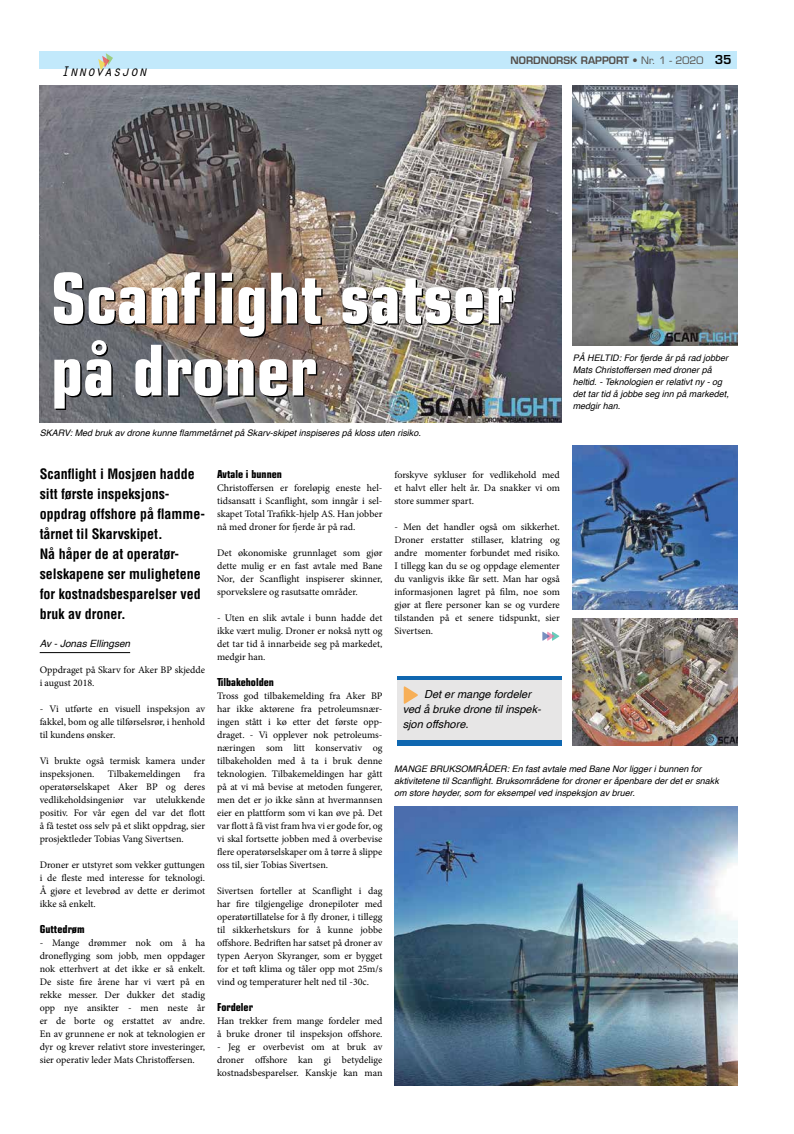
<style>
.page{position:relative;width:794px;height:1134px;background:#fff}
.page>*{position:absolute;margin:0;border:0;box-sizing:border-box;transform-origin:0 0}
.t1{font:700 condensed 70px/72px "Eurostile";color:#fff}
.t2{font:italic 14.4px "Orator";color:#000}
.t3{font:700 condensed 14px/20px "Helvetica";color:#000}
.t4{font:italic 11px/15px "Helvetica";color:#000}
.t5{font:700 condensed 11px "Eurostile";color:#000}
.t6{font:10px/13px "Minion Pro";color:#000;text-align:justify}
.t7{font:600 10px "Eurostile";color:#544d48}
.t8{font:italic 10px "Helvetica";color:#000}
.t9{font:italic 9px/12px "Helvetica";color:#000}
.s1{font-weight:400}
.s2{font-size:12px;color:#000}
</style>
<div class="page">
<div style="left:40px;top:51px;width:697px;height:17px;background:#c2e9fb"></div>
<svg style="left:98px;top:53px;width:15px;height:18px"></svg>
<hr style="left:40px;top:652px;width:90px;height:1px;background:#000">
<img style="left:40px;top:85px;width:521px;height:337px">
<img style="left:573px;top:85px;width:164px;height:261px">
<div style="left:397px;top:680px;width:164px;height:63px;background:#e7e6e6"></div>
<svg style="left:404px;top:686px;width:14px;height:18px"></svg>
<hr style="left:397px;top:677px;width:164px;height:3px;background:#0f67b0">
<div style="left:397px;top:741px;width:164px;height:5px;background:#0f67b0"></div>
<img style="left:394px;top:806px;width:343px;height:280px">
<img style="left:573px;top:445px;width:164px;height:164px">
<svg style="left:542px;top:632px;width:17px;height:9px"></svg>
<img style="left:573px;top:618px;width:164px;height:128px">
<h2 class="t2" style="left:61px;top:61px;width:88px">Innovasjon</h2>
<p class="t7" style="left:510px;top:54px;width:222px">NORDNORSK RAPPORT <span class="s1">• Nr. 1 - 2020</span> <span class="s2">35</span></p>
<h1 class="t1" style="left:51px;top:262px;width:463px">Scanflight satser på droner</h1>
<p class="t9" style="left:40px;top:427px;width:383px">SKARV: Med bruk av drone kunne flammetårnet på Skarv-skipet inspiseres på kloss uten risiko.</p>
<p class="t9" style="left:573px;top:352px;width:158px">PÅ HELTID: For fjerde år på rad jobber<br>Mats Christoffersen med droner på heltid. - Teknologien er relativt ny - og det tar tid å jobbe seg inn på markedet, medgir han.</p>
<h3 class="t3" style="left:40px;top:463px;width:167px">Scanflight i Mosjøen hadde sitt første inspeksjons&shy;oppdrag offshore på flamme&shy;tårnet til Skarvskipet.<br>Nå håper de at operatør&shy;selskapene ser mulighetene for kostnadsbesparelser ved bruk av droner.</h3>
<p class="t8" style="left:40px;top:635px;width:92px">Av - Jonas Ellingsen</p>
<p class="t6" style="left:40px;top:663px;width:167px">Oppdraget på Skarv for Aker BP skjedde i august 2018.</p>
<p class="t6" style="left:40px;top:702px;width:167px">- Vi utførte en visuell inspeksjon av fakkel, bom og alle tilførselsrør, i henhold til kundens ønsker.</p>
<p class="t6" style="left:40px;top:754px;width:167px">Vi brukte også termisk kamera under inspeksjonen.</p>
<p class="t6" style="left:40px;top:767px;width:167px;text-indent:154px">fra operatørselskapet Aker BP og deres vedlikeholdsingeniør var utelukkende positiv. For vår egen del var det flott å få testet oss selv på et slikt oppdrag, sier prosjektleder Tobias Vang Sivertsen.</p>
<p class="t6" style="left:40px;top:858px;width:167px">Droner er utstyret som vekker guttungen i de fleste med interesse for teknologi.<br>Å gjøre et levebrød av dette er derimot ikke så enkelt.</p>
<p class="t5" style="left:40px;top:922px;width:46px">Guttedrøm</p>
<p class="t6" style="left:40px;top:936px;width:167px">- Mange drømmer nok om å ha droneflyging som jobb, men oppdager nok etterhvert at det ikke er så enkelt.<br>De siste fire årene har vi vært på en rekke messer. Der dukker det stadig opp nye ansikter - men neste år er de borte og erstattet av andre.<br>En av grunnene er nok at teknologien er dyr og krever relativt store investeringer, sier operativ leder Mats Christoffersen.</p>
<p class="t6" style="left:108px;top:767px;width:74px">Tilbakemeldingen</p>
<p class="t5" style="left:217px;top:467px;width:66px">Avtale i bunnen</p>
<p class="t6" style="left:217px;top:481px;width:167px">Christoffersen er foreløpig eneste hel&shy;tidsansatt i Scanflight, som inngår i sel&shy;skapet Total Trafikk-hjelp AS. Han jobber nå med droner for fjerde år på rad.</p>
<p class="t6" style="left:217px;top:546px;width:167px">Det økonomiske grunnlaget som gjør dette mulig er en fast avtale med Bane Nor, der Scanflight inspiserer skinner, sporvekslere og rasutsatte områder.</p>
<p class="t6" style="left:217px;top:611px;width:167px">- Uten en slik avtale i bunn hadde det ikke vært mulig. Droner er nokså nytt og det tar tid å innarbeide seg på markedet, medgir han.</p>
<p class="t5" style="left:217px;top:675px;width:58px">Tilbakeholden</p>
<p class="t6" style="left:217px;top:689px;width:167px">Tross god tilbakemelding fra Aker BP har ikke aktørene fra petroleumsnær&shy;ingen stått i kø etter det første opp&shy;draget. - Vi opplever nok petroleums&shy;næringen som litt konservativ og tilbakeholden med å ta i bruk denne teknologien. Tilbakemeldingen har gått på at vi må bevise at metoden fungerer, men det er jo ikke sånn at hvermannsen eier en plattform som vi kan øve på. Det var flott å få vist fram hva vi er gode for, og vi skal fortsette jobben med å overbevise flere operatørselskaper om å tørre å slippe oss til, sier Tobias Sivertsen.</p>
<p class="t6" style="left:217px;top:884px;width:167px">Sivertsen forteller at Scanflight i dag har fire tilgjengelige dronepiloter med operatørtillatelse for å fly droner, i tillegg til sikkerhetskurs for å kunne jobbe offshore. Bedriften har satset på droner av typen Aeryon Skyranger, som er bygget for et tøft klima og tåler opp mot 25m/s vind og temperaturer helt ned til -30c.</p>
<p class="t5" style="left:217px;top:1000px;width:37px">Fordeler</p>
<p class="t6" style="left:217px;top:1014px;width:167px">Han trekker frem mange fordeler med å bruke droner til inspeksjon offshore.</p>
<p class="t6" style="left:217px;top:1040px;width:167px">- Jeg er overbevist om at bruk av droner offshore kan gi betydelige kostnadsbesparelser. Kanskje kan man</p>
<p class="t6" style="left:394px;top:468px;width:167px">forskyve sykluser for vedlikehold med et halvt eller helt år. Da snakker vi om store summer spart.</p>
<p class="t6" style="left:394px;top:520px;width:167px">- Men det handler også om sikkerhet.<br>Droner erstatter stillaser, klatring og andre momenter forbundet med risiko.<br>I tillegg kan du se og oppdage elementer du vanligvis ikke får sett. Man har også informasjonen lagret på film, noe som gjør at flere personer kan se og vurdere tilstanden på et senere tidspunkt, sier Sivertsen.</p>
<p class="t4" style="left:403px;top:687px;width:140px;text-indent:21px">Det er mange fordeler ved å bruke drone til inspek&shy;sjon offshore.</p>
<p class="t9" style="left:394px;top:763px;width:326px">MANGE BRUKSOMRÅDER: En fast avtale med Bane Nor ligger i bunnen for aktivitetene til Scanflight. Bruksområdene for droner er åpenbare der det er snakk om store høyder, som for eksempel ved inspeksjon av bruer.</p>
</div>
